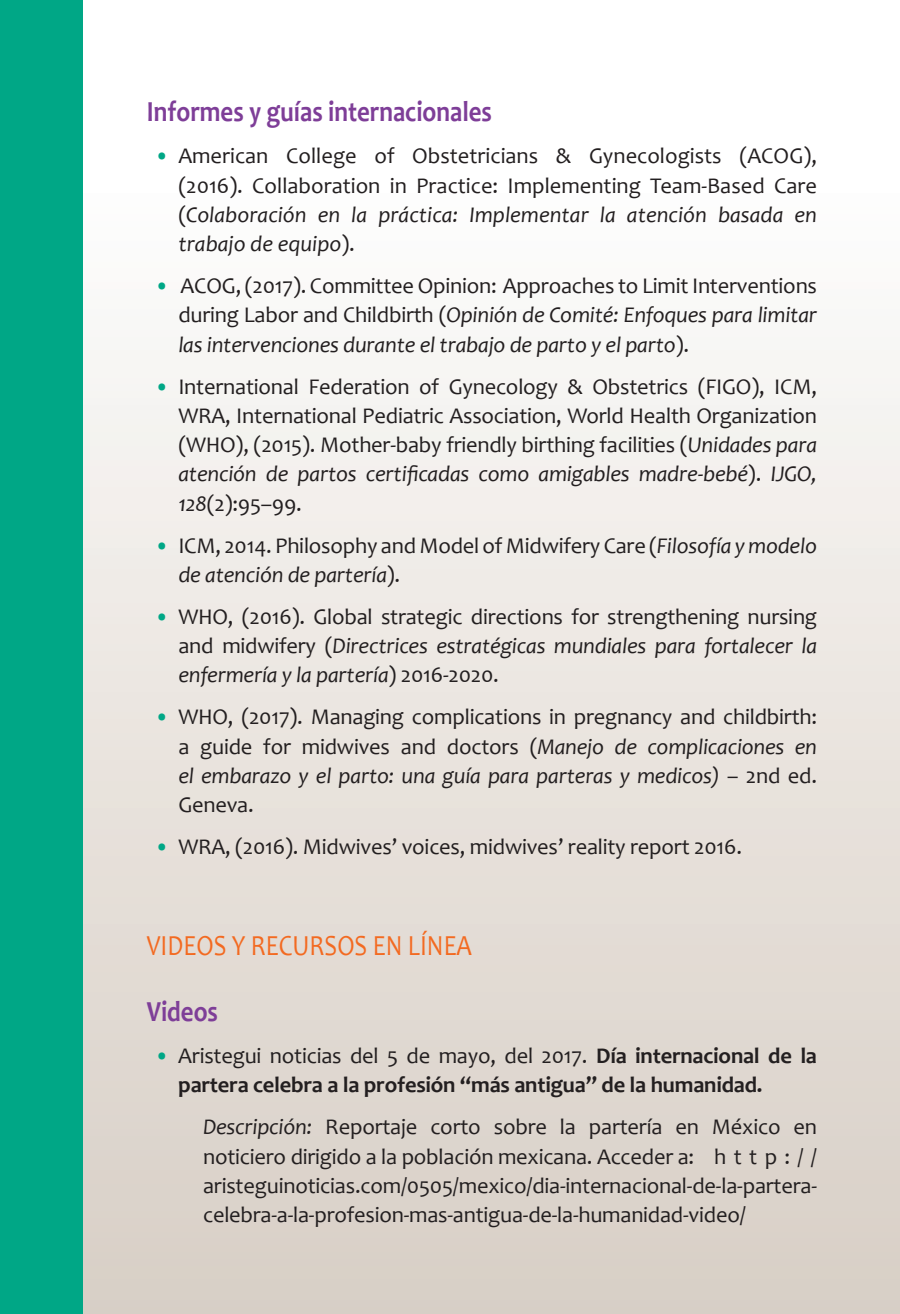
<style>
.page{position:relative;width:900px;height:1314px;background:#fff}
.page>*{position:absolute;margin:0;border:0;box-sizing:border-box;transform-origin:0 0}
.t1{font:700 29.25px "Candara";color:#7e3e98;scale:.85 1}
.t2{font:29.25px "Candara";color:#f36a21;scale:.85 1}
.t3{font:22.5px/29.2px "Candara";letter-spacing:-.01em;color:#231f20;text-align:justify}
.t4{font:700 22.5px/29.2px "Candara";letter-spacing:-.01em;color:#231f20}
.s1{color:#00a786}
.s2{font-style:italic}
.s3{font-weight:400;color:#00a786}
.s4{font-weight:400}
</style>
<div class="page">
<div style="left:19px;top:0;width:880px;height:1314px;background:linear-gradient(to bottom,#fff,#d7cec4)"></div>
<div style="left:0;top:0;width:19px;height:1314px;background:#00a786"></div>
<div style="left:19px;top:0;width:64px;height:1314px;background:#00a786"></div>
<h1 class="t1" style="left:147px;top:93px;width:407px">Informes y guías internacionales</h1>
<p class="t3" style="left:178px;top:141px;width:640px;text-indent:-24px"><span class="s1">•</span> American College of Obstetricians &amp; Gynecologists (ACOG), (2016). Collaboration in Practice: Implementing Team-Based Care (<span class="s2">Colaboración en la práctica: Implementar la atención basada en trabajo de equipo</span>).</p>
<p class="t3" style="left:178px;top:271px;width:640px;text-indent:-24px"><span class="s1">•</span> ACOG, (2017). Committee Opinion: Approaches to Limit Interventions during Labor and Childbirth (<span class="s2">Opinión de Comité: Enfoques para limitar las intervenciones durante el trabajo de parto y el parto</span>).</p>
<p class="t3" style="left:178px;top:371px;width:640px;text-indent:-24px"><span class="s1">•</span> International Federation of Gynecology &amp; Obstetrics (FIGO), ICM, WRA, International Pediatric Association, World Health Organization (WHO), (2015). Mother-baby friendly birthing facilities (<span class="s2">Unidades para atención de partos certificadas como amigables madre-bebé</span>). <span class="s2">IJGO, 128</span>(2):95–99.</p>
<p class="t3" style="left:178px;top:530px;width:640px;text-indent:-24px"><span class="s1">•</span> ICM, 2014. Philosophy and Model of Midwifery Care (<span class="s2">Filosofía y modelo de atención de partería</span>).</p>
<p class="t3" style="left:178px;top:602px;width:640px;text-indent:-24px"><span class="s1">•</span> WHO, (2016). Global strategic directions for strengthening nursing and midwifery (<span class="s2">Directrices estratégicas mundiales para fortalecer la enfermería y la partería</span>) 2016-2020.</p>
<p class="t3" style="left:178px;top:702px;width:640px;text-indent:-24px"><span class="s1">•</span> WHO, (2017). Managing complications in pregnancy and childbirth: a guide for midwives and doctors (<span class="s2">Manejo de complicaciones en el embarazo y el parto: una guía para parteras y medicos)</span> – 2nd ed.<br>Geneva.</p>
<p class="t3" style="left:154px;top:832px;width:589px"><span class="s1">•</span> WRA, (2016). Midwives’ voices, midwives’ reality report 2016.</p>
<h1 class="t2" style="left:147px;top:928px;width:384px">VIDEOS Y RECURSOS EN LÍNEA</h1>
<h1 class="t1" style="left:147px;top:993px;width:85px">Videos</h1>
<p class="t4" style="left:178px;top:1041px;width:640px;text-indent:-24px"><span class="s3">•</span> <span class="s4">Aristegui noticias del 5 de mayo, del 2017.</span> Día internacional de la partera celebra a la profesión “más antigua” de la humanidad.</p>
<p class="t3" style="left:203px;top:1112px;width:615px"><span class="s2">Descripción:</span> Reportaje corto sobre la partería en México en noticiero dirigido a la población mexicana. Acceder a: h t t p : / / aristeguinoticias.com/0505/mexico/dia-internacional-de-la-partera&shy;celebra-a-la-profesion-mas-antigua-de-la-humanidad-video/</p>
</div>
